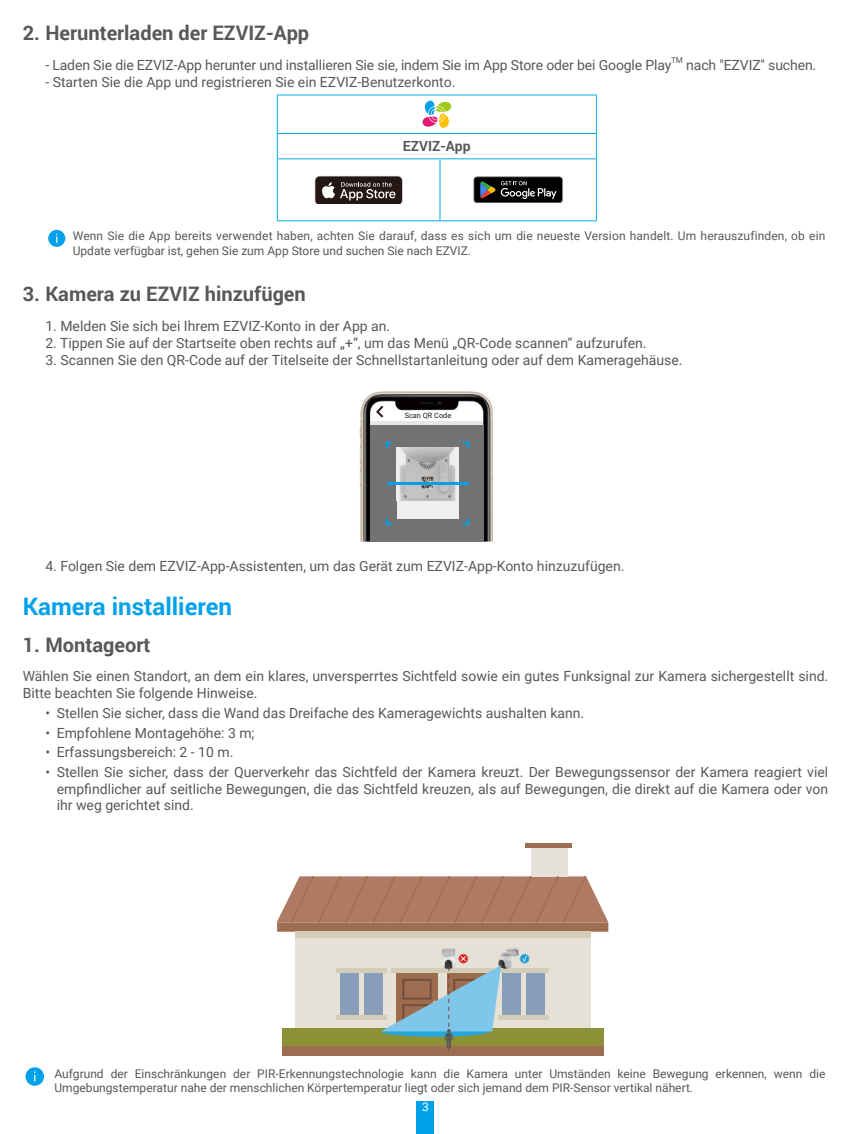
<style>
.page{position:relative;width:851px;height:1134px;background:#fff}
.page>*{position:absolute;margin:0;border:0;box-sizing:border-box;transform-origin:0 0}
.t1{font:700 24px "Roboto";color:#00a1e9}
.t2{font:700 20px "Roboto";color:#595857}
.t3{font:14px/16.8px "Roboto";color:#595857}
.t4{font:700 14px "Roboto";color:#595857}
.t5{font:12px/14.4px "Roboto";color:#595857}
.t6{font:12px "Roboto";color:#fff}
.t7{font:8.2px "Roboto";color:#595857}
.t8{font:7.4px "Roboto";color:#231916}
</style>
<div class="page">
<div style="left:417px;top:1101px;width:17px;height:33px;background:#00a1e9"></div>
<hr style="left:277px;top:94px;width:163px;height:1px;background:#00afec">
<hr style="left:277px;top:95px;width:1px;height:38px;background:#00afec">
<hr style="left:440px;top:94px;width:156px;height:1px;background:#00afec">
<hr style="left:595px;top:95px;width:1px;height:38px;background:#00afec">
<hr style="left:277px;top:133px;width:163px;height:1px;background:#00afec">
<svg style="left:277px;top:134px;width:1px;height:24px"></svg>
<hr style="left:440px;top:133px;width:156px;height:1px;background:#00afec">
<svg style="left:595px;top:134px;width:1px;height:24px"></svg>
<hr style="left:277px;top:158px;width:163px;height:1px;background:#00afec">
<hr style="left:277px;top:159px;width:1px;height:61px;background:#00afec">
<hr style="left:440px;top:158px;width:156px;height:1px;background:#00afec">
<hr style="left:439px;top:159px;width:1px;height:61px;background:#00afec">
<hr style="left:595px;top:159px;width:1px;height:61px;background:#00afec">
<hr style="left:277px;top:220px;width:163px;height:1px;background:#00afec">
<hr style="left:440px;top:220px;width:156px;height:1px;background:#00afec">
<svg style="left:422px;top:101px;width:29px;height:27px"></svg>
<svg style="left:315px;top:176px;width:87px;height:28px;background:#4b403e"></svg>
<svg style="left:473px;top:177px;width:89px;height:26px;background:#282826"></svg>
<div style="left:48px;top:230px;width:17px;height:17px;background:#00a1e9;border-radius:50%"></div>
<img style="left:359px;top:391px;width:134px;height:151px">
<div style="left:370px;top:425px;width:113px;height:117px;background:#727272"></div>
<div style="left:388px;top:412px;width:78px;height:6px;background:#fff"></div>
<hr style="left:370px;top:422px;width:113px;height:3px;background:#e6e6e7">
<svg style="left:376px;top:406px;width:7px;height:11px"></svg>
<div style="left:397px;top:448px;width:61px;height:71px;background:#efeff0"></div>
<svg style="left:463px;top:442px;width:6px;height:6px"></svg>
<svg style="left:386px;top:442px;width:6px;height:6px"></svg>
<svg style="left:386px;top:519px;width:6px;height:6px"></svg>
<svg style="left:463px;top:519px;width:6px;height:6px"></svg>
<img style="left:397px;top:448px;width:61px;height:52px">
<svg style="left:421px;top:476px;width:12px;height:12px"></svg>
<hr style="left:387px;top:482px;width:81px;height:2px;background:#00a1e9">
<div style="left:282px;top:1028px;width:321px;height:19px;background:#8c9037"></div>
<div style="left:294px;top:932px;width:296px;height:96px;background:#e6e1d7"></div>
<div style="left:498px;top:968px;width:51px;height:5px;background:#d4ceb8"></div>
<div style="left:336px;top:968px;width:51px;height:5px;background:#d4ceb8"></div>
<div style="left:336px;top:1015px;width:51px;height:5px;background:#d4ceb8"></div>
<div style="left:340px;top:973px;width:19px;height:42px;background:#889db9"></div>
<div style="left:364px;top:973px;width:18px;height:42px;background:#889db9"></div>
<div style="left:498px;top:1015px;width:51px;height:5px;background:#d4ceb8"></div>
<div style="left:525px;top:973px;width:19px;height:42px;background:#889db9"></div>
<div style="left:277px;top:922px;width:331px;height:10px;background:#9e6e52"></div>
<div style="left:282px;top:1046px;width:321px;height:10px;background:#9e6c50"></div>
<div style="left:530px;top:848px;width:37px;height:28px;background:#e6e1d7"></div>
<div style="left:525px;top:843px;width:47px;height:5px;background:#9e6e52"></div>
<svg style="left:276px;top:876px;width:332px;height:47px;background:#b3836e"></svg>
<div style="left:294px;top:932px;width:296px;height:6px;background:#d6cab9"></div>
<img style="left:441px;top:949px;width:14px;height:5px">
<img style="left:501px;top:949px;width:17px;height:5px">
<svg style="left:381px;top:954px;width:148px;height:97px"></svg>
<svg style="left:26px;top:1067px;width:18px;height:19px"></svg>
<h2 class="t2" style="left:23px;top:19px;width:288px">2. Herunterladen der EZVIZ-App</h2>
<p class="t3" style="left:45px;top:56px;width:627px">- Laden Sie die EZVIZ-App herunter und installieren Sie sie, indem Sie im App Store oder bei Google Play</p>
<p class="t7" style="left:671px;top:55px;width:13px">TM</p>
<p class="t3" style="left:686px;top:56px;width:131px">nach "EZVIZ" suchen.</p>
<p class="t3" style="left:45px;top:73px;width:411px">- Starten Sie die App und registrieren Sie ein EZVIZ-Benutzerkonto.</p>
<p class="t4" style="left:403px;top:136px;width:69px">EZVIZ-App</p>
<p class="t5" style="left:73px;top:228px;width:754px">Wenn Sie die App bereits verwendet haben, achten Sie darauf, dass es sich um die neueste Version handelt. Um herauszufinden, ob ein<br>Update verfügbar ist, gehen Sie zum App Store und suchen Sie nach EZVIZ.</p>
<h2 class="t2" style="left:23px;top:280px;width:284px">3. Kamera zu EZVIZ hinzufügen</h2>
<p class="t3" style="left:45px;top:317px;width:346px">1. Melden Sie sich bei Ihrem EZVIZ-Konto in der App an.</p>
<p class="t3" style="left:45px;top:334px;width:602px">2. Tippen Sie auf der Startseite oben rechts auf „+“, um das Menü „QR-Code scannen“ aufzurufen.</p>
<p class="t3" style="left:45px;top:351px;width:638px">3. Scannen Sie den QR-Code auf der Titelseite der Schnellstartanleitung oder auf dem Kameragehäuse.</p>
<p class="t8" style="left:404px;top:410px;width:48px">Scan QR Code</p>
<p class="t3" style="left:45px;top:557px;width:580px">4. Folgen Sie dem EZVIZ-App-Assistenten, um das Gerät zum EZVIZ-App-Konto hinzuzufügen.</p>
<h1 class="t1" style="left:23px;top:590px;width:211px">Kamera installieren</h1>
<h2 class="t2" style="left:23px;top:631px;width:129px">1. Montageort</h2>
<p class="t3" style="left:23px;top:668px;width:807px">Wählen Sie einen Standort, an dem ein klares, unversperrtes Sichtfeld sowie ein gutes Funksignal zur Kamera sichergestellt sind.<br>Bitte beachten Sie folgende Hinweise.</p>
<p class="t3" style="left:45px;top:704px;width:540px">• Stellen Sie sicher, dass die Wand das Dreifache des Kameragewichts aushalten kann.</p>
<p class="t3" style="left:45px;top:724px;width:211px">• Empfohlene Montagehöhe: 3 m;</p>
<p class="t3" style="left:45px;top:743px;width:189px">• Erfassungsbereich: 2 - 10 m.</p>
<p class="t3" style="left:57px;top:763px;width:773px;text-align:justify;text-indent:-11px">• Stellen Sie sicher, dass der Querverkehr das Sichtfeld der Kamera kreuzt. Der Bewegungssensor der Kamera reagiert viel empfindlicher auf seitliche Bewegungen, die das Sichtfeld kreuzen, als auf Bewegungen, die direkt auf die Kamera oder von ihr weg gerichtet sind.</p>
<p class="t5" style="left:54px;top:1066px;width:772px">Aufgrund der Einschränkungen der PIR-Erkennungstechnologie kann die Kamera unter Umständen keine Bewegung erkennen, wenn die<br>Umgebungstemperatur nahe der menschlichen Körpertemperatur liegt oder sich jemand dem PIR-Sensor vertikal nähert.</p>
<p class="t6" style="left:422px;top:1099px;width:8px">3</p>
</div>
